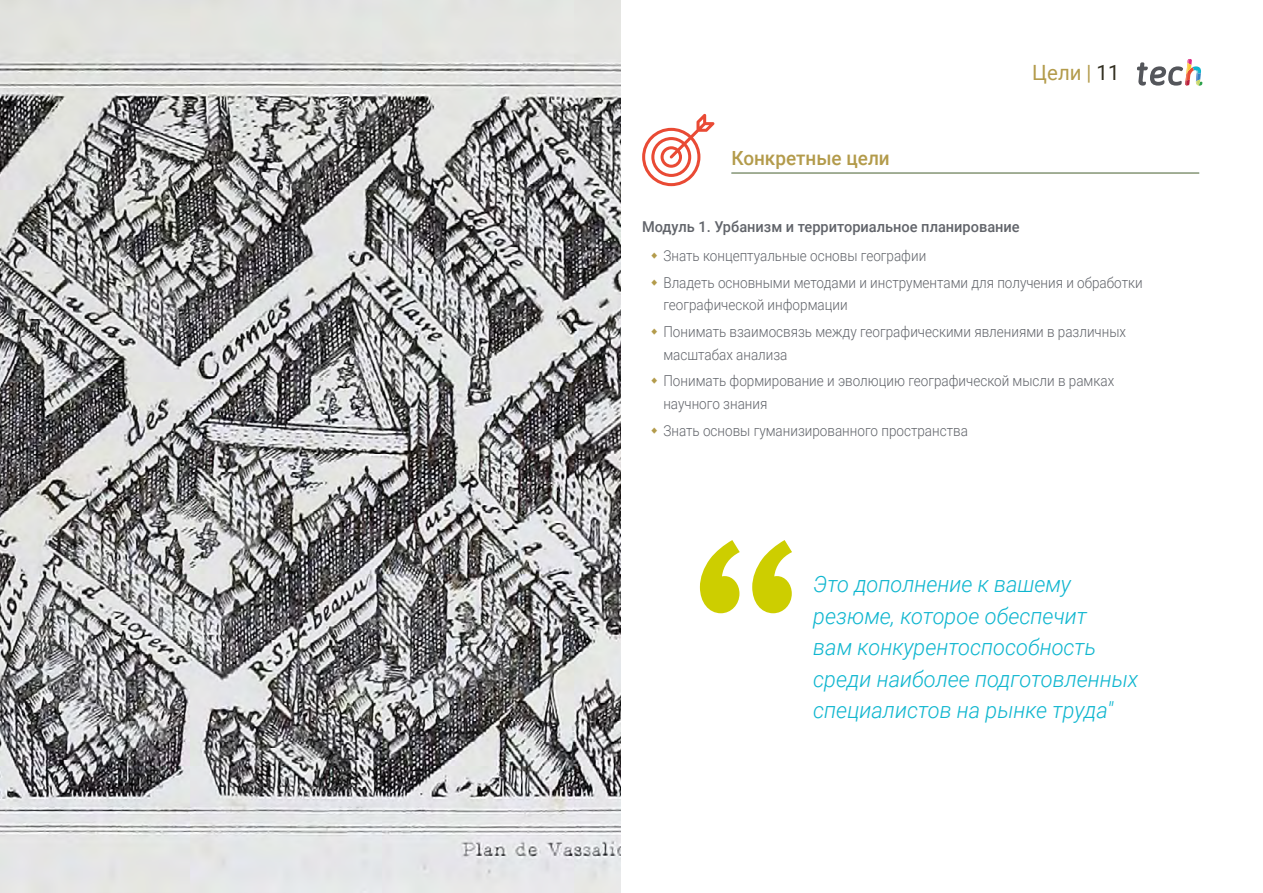
<style>
.page{position:relative;width:1263px;height:893px;background:#fff}
.page>*{position:absolute;margin:0;border:0;box-sizing:border-box;transform-origin:0 0}
.t1{font:italic 300 22.5px/31.5px "Roboto";color:#0fb6cf}
.t2{font:21px "Roboto";color:#b39b4b}
.t3{font:500 19.5px "Roboto";color:#b39b4b}
.t4{font:300 15px/26.7px "Roboto";color:#61646a;scale:.9 1}
.t5{font:500 15px "Roboto";color:#61646a}
.s1{color:#312e20}
</style>
<div class="page">
<svg style="left:642px;top:114px;width:72px;height:72px"></svg>
<hr style="left:731px;top:173px;width:468px;height:1px;background:#b39b4b">
<img style="left:0;top:0;width:621px;height:893px">
<svg style="left:1137px;top:59px;width:65px;height:27px"></svg>
<svg style="left:700px;top:540px;width:92px;height:73px"></svg>
<h3 class="t3" style="left:731px;top:144px;width:160px">Конкретные цели</h3>
<h2 class="t2" style="left:1032px;top:57px;width:89px">Цели | <span class="s1">11</span></h2>
<p class="t5" style="left:642px;top:217px;width:379px">Модуль 1. Урбанизм и территориальное планирование</p>
<p class="t4" style="left:663px;top:242px;width:534px">Знать концептуальные основы географии<br>Владеть основными методами и инструментами для получения и обработки</p>
<p class="t4" style="left:663px;top:291px;width:516px">географической информации<br>Понимать взаимосвязь между географическими явлениями в различных</p>
<p class="t4" style="left:663px;top:340px;width:502px">масштабах анализа<br>Понимать формирование и эволюцию географической мысли в рамках</p>
<p class="t4" style="left:663px;top:390px;width:340px">научного знания<br>Знать основы гуманизированного пространства</p>
<h1 class="t1" style="left:813px;top:568px;width:326px">Это дополнение к вашему резюме, которое обеспечит<br>вам конкурентоспособность среди наиболее подготовленных специалистов на рынке труда"</h1>
</div>
